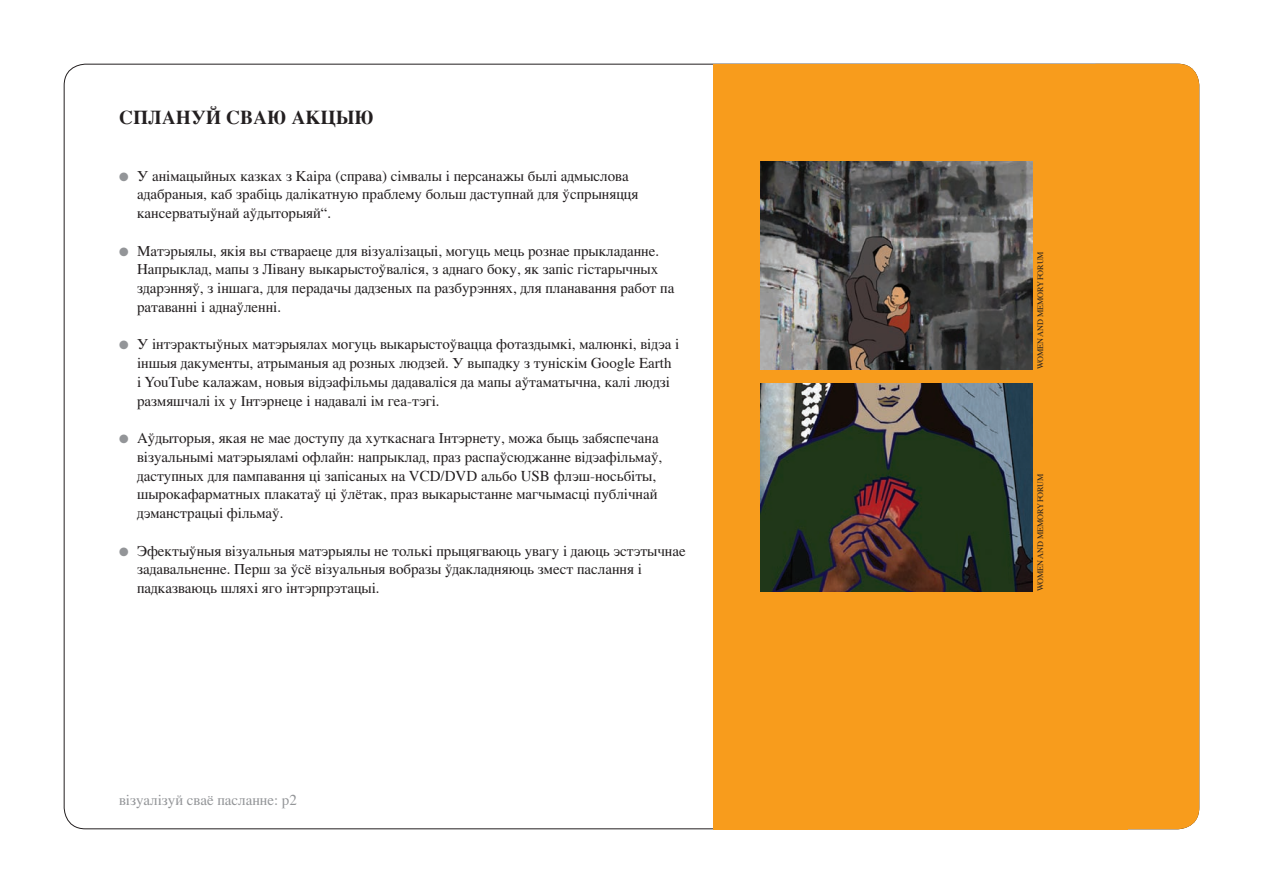
<style>
.page{position:relative;width:1263px;height:893px;background:#fff}
.page>*{position:absolute;margin:0;border:0;box-sizing:border-box;transform-origin:0 0}
.small_head{font:700 19.5px "Times";color:#231f20}
.hanging_indent{font:15px/18.8px "Times";color:#231f20}
.t1{font:15px "Times";color:#939598}
.pic_credits{font:8.25px "Times";letter-spacing:-.02em;color:#231f20}
.s1{color:#939598}
</style>
<div class="page">
<div style="left:1076px;top:64px;width:123px;height:765px;background:#f89c1c;border-radius:21px"></div>
<div style="left:713px;top:64px;width:414px;height:765px;background:#f89c1c"></div>
<img style="left:760px;top:384px;width:272px;height:207px">
<img style="left:761px;top:162px;width:271px;height:207px">
<p class="small_head" style="left:119px;top:99px;width:256px">СПЛАНУЙ СВАЮ АКЦЫЮ</p>
<p class="hanging_indent" style="left:137px;top:165px;width:503px;text-indent:-18px"><span class="s1">●</span> У анімацыйных казках з Каіра (справа) сімвалы і персанажы былі адмыслова адабраныя, каб зрабіць далікатную праблему больш даступнай для ўспрыняцця кансерватыўнай аўдыторыяй“.</p>
<p class="hanging_indent" style="left:137px;top:240px;width:539px;text-indent:-18px"><span class="s1">●</span> Матэрыялы, якія вы ствараеце для візуалізацыі, могуць мець рознае прыкладанне.<br>Напрыклад, мапы з Лівану выкарыстоўваліся, з аднаго боку, як запіс гістарычных здарэнняў, з іншага, для перадачы дадзеных па разбурэннях, для планавання работ па ратаванні і аднаўленні.</p>
<p class="hanging_indent" style="left:137px;top:334px;width:544px;text-indent:-18px"><span class="s1">●</span> У інтэрактыўных матэрыялах могуць выкарыстоўвацца фотаздымкі, малюнкі, відэа і іншыя дакументы, атрыманыя ад розных людзей. У выпадку з туніскім Google Earth і YouTube калажам, новыя відэафільмы дадаваліся да мапы аўтаматычна, калі людзі размяшчалі іх у Інтэрнеце і надавалі ім геа-тэгі.</p>
<p class="hanging_indent" style="left:137px;top:427px;width:527px;text-indent:-18px"><span class="s1">●</span> Аўдыторыя, якая не мае доступу да хуткаснага Інтэрнету, можа быць забяспечана візуальнымі матэрыяламі офлайн: напрыклад, праз распаўсюджанне відэафільмаў, даступных для пампавання ці запісаных на VCD/DVD альбо USB флэш-носьбіты, шырокафарматных плакатаў ці ўлётак, праз выкарыстанне магчымасці публічнай дэманстрацыі фільмаў.</p>
<p class="hanging_indent" style="left:137px;top:540px;width:550px;text-indent:-18px"><span class="s1">●</span> Эфектыўныя візуальныя матэрыялы не толькі прыцягваюць увагу і даюць эстэтычнае задавальненне. Перш за ўсё візуальныя вобразы ўдакладняюць змест паслання і падказваюць шляхі яго інтэрпрэтацыі.</p>
<p class="t1" style="left:119px;top:786px;width:179px">візуалізуй сваё пасланне: p2</p>
<p class="pic_credits" style="left:1033px;top:369px;width:119px;rotate:-90deg">Women and Memory Forum</p>
<p class="pic_credits" style="left:1033px;top:591px;width:119px;rotate:-90deg">Women and Memory Forum</p>
</div>
